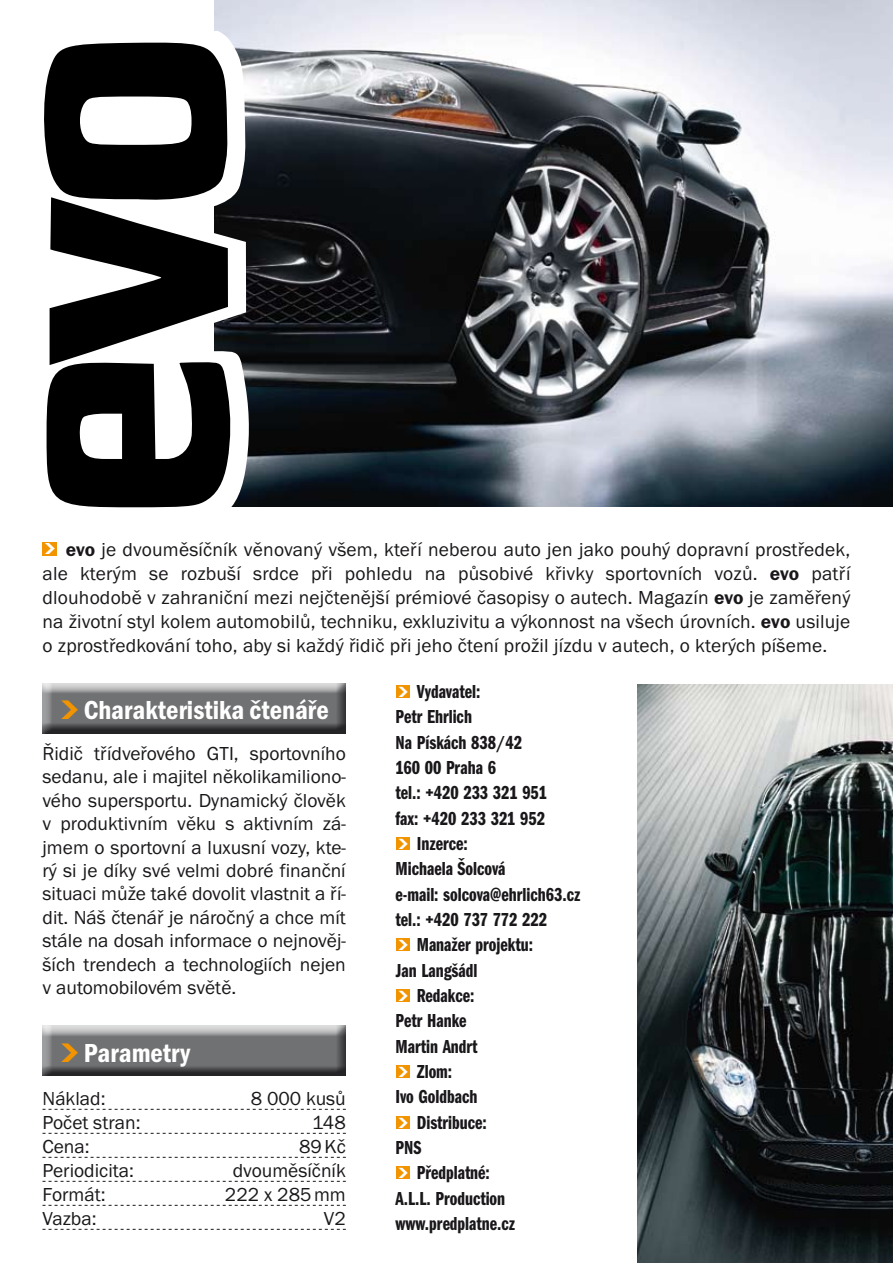
<style>
.page{position:relative;width:893px;height:1263px;background:#fff}
.page>*{position:absolute;margin:0;border:0;box-sizing:border-box;transform-origin:0 0}
.t1{font:600 condensed 27px "Franklin Gothic Itc TCE";color:#fff}
.t2{font:19.5px/23.4px "Franklin Gothic Itc TCE";color:#1a171b;text-align:justify}
.t3{font:600 extra-condensed 19.5px "Franklin Gothic Itc TCE";color:#1a171b}
.s1{font-weight:600}
</style>
<div class="page">
<img style="left:214px;top:0;width:679px;height:507px">
<svg style="left:103px;top:345px;width:147px;height:163px"></svg>
<svg style="left:214px;top:32px;width:36px;height:303px"></svg>
<svg style="left:44px;top:42px;width:187px;height:465px;fill:#000"></svg>
<img style="left:638px;top:685px;width:255px;height:578px">
<div style="left:43px;top:542px;width:14px;height:14px;background:#f29400"></div>
<div style="left:396px;top:685px;width:14px;height:13px;background:#f29400"></div>
<div style="left:396px;top:837px;width:14px;height:13px;background:#f29400"></div>
<div style="left:396px;top:938px;width:14px;height:13px;background:#f29400"></div>
<div style="left:396px;top:989px;width:14px;height:13px;background:#f29400"></div>
<div style="left:396px;top:1065px;width:14px;height:13px;background:#f29400"></div>
<div style="left:396px;top:1116px;width:14px;height:13px;background:#f29400"></div>
<div style="left:396px;top:1166px;width:14px;height:13px;background:#f29400"></div>
<div style="left:42px;top:683px;width:306px;height:51px;background:#1a171b;opacity:.75"></div>
<div style="left:42px;top:1024px;width:306px;height:49px;background:#dcdddd"></div>
<div style="left:42px;top:1026px;width:306px;height:51px;background:#1a171b;opacity:.75"></div>
<svg style="left:43px;top:1109px;width:303px;height:1px"></svg>
<svg style="left:43px;top:1133px;width:303px;height:1px"></svg>
<svg style="left:43px;top:1157px;width:303px;height:1px"></svg>
<svg style="left:43px;top:1181px;width:303px;height:1px"></svg>
<svg style="left:43px;top:1205px;width:303px;height:1px"></svg>
<svg style="left:43px;top:1229px;width:303px;height:1px"></svg>
<svg style="left:62px;top:700px;width:16px;height:19px"></svg>
<svg style="left:62px;top:1043px;width:16px;height:19px"></svg>
<p class="t2" style="left:43px;top:538px;width:809px;line-height:24px;text-indent:23px"><span class="s1">evo</span> je dvouměsíčník věnovaný všem, kteří neberou auto jen jako pouhý dopravní prostředek, ale kterým se rozbuší srdce při pohledu na působivé křivky sportovních vozů. <span class="s1">evo</span> patří dlouhodobě v zahraniční mezi nejčtenější prémiové časopisy o autech. Magazín <span class="s1">evo</span> je zaměřený na životní styl kolem automobilů, techniku, exkluzivitu a výkonnost na všech úrovních. <span class="s1">evo</span> usiluje o zprostředkování toho, aby si každý řidič při jeho čtení prožil jízdu v autech, o kterých píšeme.</p>
<h1 class="t1" style="left:84px;top:695px;width:247px">Charakteristika čtenáře</h1>
<p class="t2" style="left:43px;top:742px;width:305px">Řidič třídveřového GTI, sportovního sedanu, ale i majitel několikamiliono&shy;vého supersportu. Dynamický člověk v produktivním věku s aktivním zá&shy;jmem o sportovní a luxusní vozy, kte&shy;rý si je díky své velmi dobré finanční situaci může také dovolit vlastnit a ří&shy;dit. Náš čtenář je náročný a chce mít stále na dosah informace o nejnověj&shy;ších trendech a technologiích nejen v automobilovém světě.</p>
<h1 class="t1" style="left:84px;top:1037px;width:108px">Parametry</h1>
<p class="t2" style="left:43px;top:1087px;width:65px">Náklad:</p>
<p class="t2" style="left:251px;top:1087px;width:97px">8 000 kusů</p>
<p class="t2" style="left:43px;top:1111px;width:100px">Počet stran:</p>
<p class="t2" style="left:312px;top:1111px;width:35px">148</p>
<p class="t2" style="left:43px;top:1135px;width:49px">Cena:</p>
<p class="t2" style="left:299px;top:1135px;width:48px">89Kč</p>
<p class="t2" style="left:43px;top:1159px;width:93px">Periodicita:</p>
<p class="t2" style="left:233px;top:1159px;width:115px">dvouměsíčník</p>
<p class="t2" style="left:43px;top:1183px;width:65px">Formát:</p>
<p class="t2" style="left:225px;top:1183px;width:122px">222 x 285mm</p>
<p class="t2" style="left:43px;top:1207px;width:56px">Vazba:</p>
<p class="t2" style="left:324px;top:1207px;width:23px">V2</p>
<p class="t3" style="left:417px;top:680px;width:65px">Vydavatel:</p>
<p class="t3" style="left:395px;top:706px;width:78px">Petr Ehrlich</p>
<p class="t3" style="left:395px;top:731px;width:128px">Na Pískách 838/42</p>
<p class="t3" style="left:395px;top:756px;width:102px">160 00 Praha 6</p>
<p class="t3" style="left:395px;top:782px;width:153px">tel.: +420 233 321 951</p>
<p class="t3" style="left:395px;top:807px;width:151px">fax: +420 233 321 952</p>
<p class="t3" style="left:417px;top:832px;width:52px">Inzerce:</p>
<p class="t3" style="left:395px;top:858px;width:112px">Michaela Šolcová</p>
<p class="t3" style="left:395px;top:883px;width:186px">e-mail: solcova@ehrlich63.cz</p>
<p class="t3" style="left:395px;top:908px;width:153px">tel.: +420 737 772 222</p>
<p class="t3" style="left:417px;top:934px;width:118px">Manažer projektu:</p>
<p class="t3" style="left:395px;top:959px;width:84px">Jan Langšádl</p>
<p class="t3" style="left:417px;top:984px;width:59px">Redakce:</p>
<p class="t3" style="left:395px;top:1010px;width:72px">Petr Hanke</p>
<p class="t3" style="left:395px;top:1035px;width:84px">Martin Andrt</p>
<p class="t3" style="left:417px;top:1060px;width:37px">Zlom:</p>
<p class="t3" style="left:395px;top:1086px;width:83px">Ivo Goldbach</p>
<p class="t3" style="left:417px;top:1111px;width:72px">Distribuce:</p>
<p class="t3" style="left:395px;top:1136px;width:27px">PNS</p>
<p class="t3" style="left:417px;top:1162px;width:75px">Předplatné:</p>
<p class="t3" style="left:395px;top:1187px;width:111px">A.L.L. Production</p>
<p class="t3" style="left:395px;top:1212px;width:121px">www.predplatne.cz</p>
</div>
